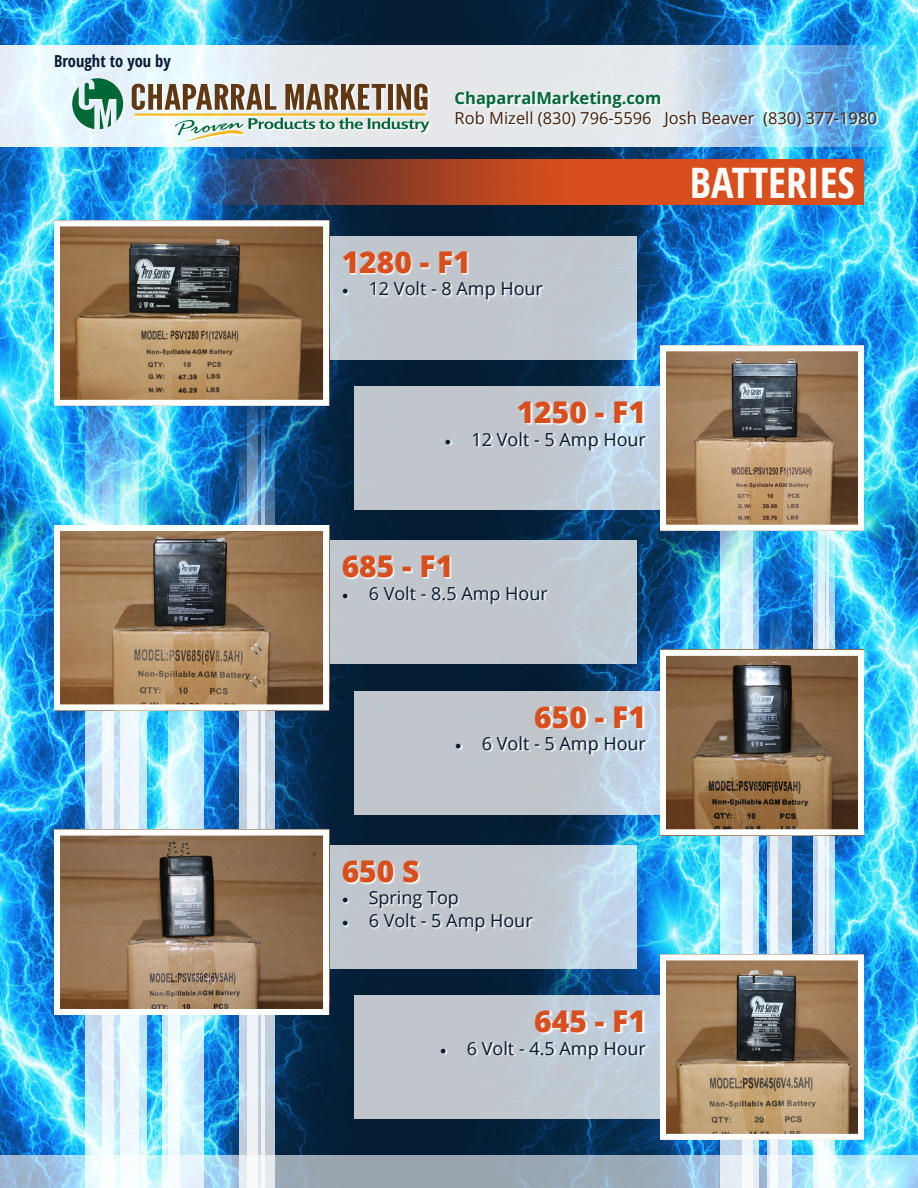
<style>
.page{position:relative;width:918px;height:1188px;background:#fff}
.page>*{position:absolute;margin:0;border:0;box-sizing:border-box;transform-origin:0 0}
.t1{font:700 condensed 42px "Open Sans";color:#fff}
.t2{font:800 30px "Open Sans";color:#d84e1d}
.t3{font:18px "Open Sans";color:#081b32}
.t4{font:16.5px "Open Sans";color:#42210b}
.t5{font:700 16.5px "Open Sans";color:#006837}
.t6{font:700 condensed 16.5px "Open Sans";color:#081b32}
.s1{font-family:"Minion Pro"}
</style>
<div class="page">
<img style="left:0;top:0;width:918px;height:1156px">
<svg style="left:85px;top:406px;width:54px;height:750px;background:#a1d7f4"></svg>
<img style="left:240px;top:432px;width:35px;height:724px">
<svg style="left:168px;top:710px;width:35px;height:446px;background:#c8effa"></svg>
<svg style="left:120px;top:438px;width:27px;height:718px;fill:#eff6fd"></svg>
<svg style="left:247px;top:406px;width:10px;height:750px;fill:#eff2f6"></svg>
<svg style="left:261px;top:406px;width:4px;height:750px;fill:#eff2f5"></svg>
<svg style="left:163px;top:752px;width:17px;height:404px;fill:#f0fbfd"></svg>
<svg style="left:102px;top:438px;width:12px;height:718px;fill:#eff5fb"></svg>
<svg style="left:721px;top:531px;width:21px;height:625px;background:#c4e9f6"></svg>
<svg style="left:814px;top:531px;width:21px;height:625px;background:#c0e3f6"></svg>
<svg style="left:771px;top:618px;width:21px;height:538px;background:#98bbdc"></svg>
<svg style="left:742px;top:531px;width:16px;height:625px"></svg>
<svg style="left:818px;top:531px;width:6px;height:625px;fill:#eff5fc"></svg>
<hr style="left:827px;top:378px;width:2px;height:810px;background:#fff">
<svg style="left:768px;top:835px;width:10px;height:321px"></svg>
<svg style="left:0;top:45px;width:918px;height:101px;background:#c7e3f1"></svg>
<svg style="left:0;top:1156px;width:918px;height:32px;background:#b3c9d6"></svg>
<svg style="left:183px;top:159px;width:681px;height:46px;background:#a34a32"></svg>
<div style="left:315px;top:236px;width:322px;height:124px;background:#c0c7cd"></div>
<div style="left:315px;top:541px;width:322px;height:123px;background:#c0c6cc"></div>
<svg style="left:329px;top:845px;width:308px;height:124px;background:#c0ccd6"></svg>
<svg style="left:354px;top:387px;width:306px;height:123px;background:#c0c9d1"></svg>
<svg style="left:354px;top:691px;width:306px;height:124px;background:#c0c9d1"></svg>
<svg style="left:354px;top:996px;width:306px;height:123px;background:#bfc8cf"></svg>
<svg style="left:343px;top:252px;width:202px;height:50px"></svg>
<svg style="left:343px;top:556px;width:207px;height:50px"></svg>
<svg style="left:343px;top:860px;width:192px;height:74px;background:#c7cdd2"></svg>
<svg style="left:446px;top:401px;width:202px;height:51px;background:#cbd4db"></svg>
<svg style="left:457px;top:706px;width:191px;height:51px;background:#cad2d9"></svg>
<svg style="left:441px;top:1011px;width:207px;height:50px;background:#cad2d9"></svg>
<img style="left:61px;top:227px;width:261px;height:172px">
<div style="left:54px;top:220px;width:275px;height:186px;border:6px solid #fff"></div>
<img style="left:61px;top:532px;width:261px;height:171px">
<div style="left:54px;top:525px;width:275px;height:185px;border:6px solid #fff"></div>
<img style="left:61px;top:837px;width:261px;height:171px">
<div style="left:54px;top:830px;width:275px;height:185px;border:6px solid #fff"></div>
<img style="left:667px;top:352px;width:190px;height:172px">
<div style="left:660px;top:345px;width:204px;height:186px;border:6px solid #fff"></div>
<img style="left:667px;top:657px;width:190px;height:171px">
<div style="left:660px;top:650px;width:204px;height:185px;border:6px solid #fff"></div>
<img style="left:667px;top:961px;width:190px;height:172px">
<div style="left:660px;top:954px;width:204px;height:186px;border:6px solid #fff"></div>
<svg style="left:131px;top:84px;width:301px;height:60px"></svg>
<svg style="left:132px;top:84px;width:144px;height:26px"></svg>
<svg style="left:285px;top:84px;width:101px;height:26px;background:#9d8874"></svg>
<div style="left:388px;top:84px;width:5px;height:26px;background:#603813"></div>
<svg style="left:397px;top:84px;width:31px;height:26px"></svg>
<hr style="left:136px;top:113px;width:289px;height:3px;background:#f7b81e">
<svg style="left:175px;top:118px;width:254px;height:24px;background:#c5d8d1"></svg>
<div style="left:72px;top:78px;width:54px;height:53px;background:linear-gradient(to bottom,#eaf2fb,#eaf5fd)"></div>
<svg style="left:72px;top:78px;width:51px;height:51px;background:#76ae99"></svg>
<svg style="left:457px;top:111px;width:422px;height:19px;background:#c9e1f1"></svg>
<svg style="left:456px;top:92px;width:207px;height:19px;fill:#e8ebee"></svg>
<p class="t6" style="left:54px;top:49px;width:118px">Brought to you by</p>
<p class="t5" style="left:455px;top:87px;width:208px">ChaparralMarketing.com</p>
<p class="t4" style="left:455px;top:107px;width:424px">Rob Mizell (830) 796-5596 Josh Beaver (830) 377-1980</p>
<p class="t2" style="left:342px;top:239px;width:131px">1280 - F1</p>
<p class="t3" style="left:342px;top:276px;width:203px"><span class="s1">•</span> 12 Volt - 8 Amp Hour</p>
<p class="t2" style="left:517px;top:389px;width:131px">1250 - F1</p>
<p class="t3" style="left:445px;top:427px;width:203px"><span class="s1">•</span> 12 Volt - 5 Amp Hour</p>
<p class="t2" style="left:342px;top:543px;width:113px">685 - F1</p>
<p class="t3" style="left:342px;top:581px;width:208px"><span class="s1">•</span> 6 Volt - 8.5 Amp Hour</p>
<p class="t2" style="left:534px;top:694px;width:113px">650 - F1</p>
<p class="t3" style="left:455px;top:731px;width:192px"><span class="s1">•</span> 6 Volt - 5 Amp Hour</p>
<p class="t2" style="left:342px;top:848px;width:79px">650 S</p>
<p class="t3" style="left:342px;top:885px;width:119px"><span class="s1">•</span> Spring Top</p>
<p class="t3" style="left:342px;top:908px;width:192px"><span class="s1">•</span> 6 Volt - 5 Amp Hour</p>
<p class="t2" style="left:534px;top:998px;width:113px">645 - F1</p>
<p class="t3" style="left:440px;top:1036px;width:208px"><span class="s1">•</span> 6 Volt - 4.5 Amp Hour</p>
<h1 class="t1" style="left:690px;top:153px;width:167px">BATTERIES</h1>
</div>
